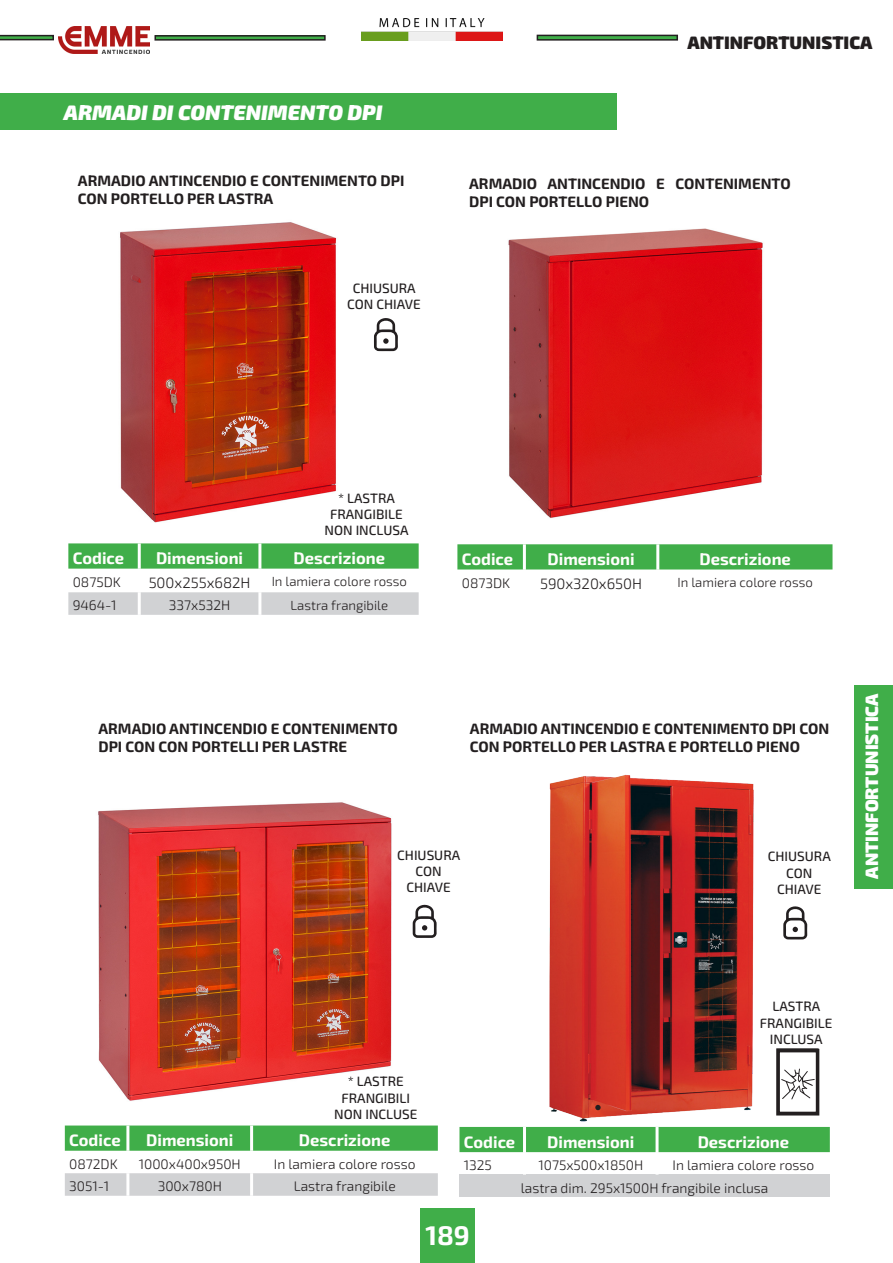
<style>
.page{position:relative;width:893px;height:1263px;background:#fff}
.page>*{position:absolute;margin:0;border:0;box-sizing:border-box;transform-origin:0 0}
.t1{font:700 27px "Exo 2";color:#fff}
.t2{font:italic 900 21px "Exo 2";color:#fff}
.t3{font:900 18px "Exo 2";color:#231f20}
.t4{font:900 18px "Exo 2";color:#fff}
.t5{font:700 16.5px "Exo 2";color:#fffefc}
.TESTI_CAL_12{font:700 15px/18px "Exo 2";color:#231f20}
.CODICI_TABELLE{font:300 15px "Exo 2";color:#231f20}
.t6{font:300 13.8px "Exo 2";color:#231f20}
.t7{font:500 13.5px "Exo 2";color:#231f20}
.t8{font:300 13.2px "Exo 2";color:#231f20}
</style>
<div class="page">
<div style="left:420px;top:1209px;width:55px;height:54px;background:#40ae49"></div>
<div style="left:537px;top:35px;width:141px;height:6px;border:2px solid #231f20"></div>
<div style="left:154px;top:35px;width:172px;height:6px;border:2px solid #231f20"></div>
<svg style="left:0;top:35px;width:54px;height:5px"></svg>
<img style="left:361px;top:19px;width:142px;height:22px">
<img style="left:59px;top:27px;width:91px;height:26px">
<div style="left:854px;top:685px;width:39px;height:203px;background:#40ae49"></div>
<div style="left:0;top:94px;width:617px;height:36px;background:#40ae49"></div>
<img style="left:98px;top:802px;width:294px;height:299px">
<img style="left:120px;top:222px;width:217px;height:301px">
<img style="left:549px;top:774px;width:205px;height:348px">
<svg style="left:65px;top:1125px;width:373px;height:26px;background:#46b04e"></svg>
<svg style="left:65px;top:1173px;width:373px;height:23px;background:#d2d2d4"></svg>
<hr style="left:126px;top:1125px;width:3px;height:26px;background:#fff">
<hr style="left:250px;top:1125px;width:3px;height:26px;background:#fff">
<hr style="left:126px;top:1173px;width:3px;height:23px;background:#fff">
<hr style="left:250px;top:1173px;width:3px;height:23px;background:#fff">
<div style="left:459px;top:1127px;width:371px;height:25px;background:#40ae49"></div>
<div style="left:459px;top:1174px;width:371px;height:23px;background:#d1d2d4"></div>
<hr style="left:523px;top:1127px;width:3px;height:25px;background:#fff">
<hr style="left:656px;top:1127px;width:3px;height:25px;background:#fff">
<div style="left:457px;top:544px;width:375px;height:25px;background:#40ae49"></div>
<hr style="left:523px;top:544px;width:3px;height:25px;background:#fff">
<hr style="left:656px;top:544px;width:3px;height:25px;background:#fff">
<svg style="left:68px;top:543px;width:351px;height:26px;background:#46b04f"></svg>
<div style="left:68px;top:592px;width:351px;height:23px;background:#d1d2d4"></div>
<hr style="left:138px;top:543px;width:3px;height:26px;background:#fff">
<hr style="left:258px;top:543px;width:3px;height:26px;background:#fff">
<hr style="left:138px;top:592px;width:3px;height:23px;background:#fff">
<hr style="left:258px;top:592px;width:3px;height:23px;background:#fff">
<img style="left:508px;top:228px;width:255px;height:290px">
<svg style="left:374px;top:318px;width:24px;height:33px"></svg>
<svg style="left:413px;top:904px;width:24px;height:34px"></svg>
<svg style="left:595px;top:1105px;width:6px;height:5px"></svg>
<svg style="left:776px;top:1048px;width:44px;height:68px"></svg>
<svg style="left:783px;top:906px;width:24px;height:33px"></svg>
<p class="t2" style="left:64px;top:98px;width:320px">ARMADI DI CONTENIMENTO DPI</p>
<p class="TESTI_CAL_12" style="left:78px;top:171px;width:328px">ARMADIO ANTINCENDIO E CONTENIMENTO DPI</p>
<p class="TESTI_CAL_12" style="left:78px;top:189px;width:197px">CON PORTELLO PER LASTRA</p>
<p class="t7" style="left:353px;top:279px;width:65px">CHIUSURA</p>
<p class="t7" style="left:347px;top:295px;width:75px">CON CHIAVE</p>
<p class="t3" style="left:687px;top:30px;width:187px">ANTINFORTUNISTICA</p>
<p class="TESTI_CAL_12" style="left:469px;top:174px;width:323px">ARMADIO ANTINCENDIO E CONTENIMENTO<br>DPI CON PORTELLO PIENO</p>
<p class="t7" style="left:338px;top:489px;width:58px">* LASTRA</p>
<p class="t7" style="left:330px;top:505px;width:74px">FRANGIBILE</p>
<p class="t7" style="left:324px;top:521px;width:86px">NON INCLUSA</p>
<p class="t5" style="left:73px;top:547px;width:53px">Codice</p>
<p class="t5" style="left:156px;top:547px;width:89px">Dimensioni</p>
<p class="t5" style="left:294px;top:547px;width:93px">Descrizione</p>
<p class="t6" style="left:73px;top:572px;width:50px">0875DK</p>
<p class="CODICI_TABELLE" style="left:149px;top:572px;width:103px">500x255x682H</p>
<p class="t8" style="left:272px;top:572px;width:137px">In lamiera colore rosso</p>
<p class="t6" style="left:73px;top:596px;width:45px">9464-1</p>
<p class="t6" style="left:169px;top:596px;width:63px">337x532H</p>
<p class="t8" style="left:291px;top:596px;width:99px">Lastra frangibile</p>
<p class="t5" style="left:462px;top:548px;width:53px">Codice</p>
<p class="t5" style="left:548px;top:548px;width:89px">Dimensioni</p>
<p class="t5" style="left:699px;top:548px;width:93px">Descrizione</p>
<p class="t6" style="left:462px;top:573px;width:50px">0873DK</p>
<p class="CODICI_TABELLE" style="left:540px;top:573px;width:104px">590x320x650H</p>
<p class="t8" style="left:677px;top:573px;width:137px">In lamiera colore rosso</p>
<p class="TESTI_CAL_12" style="left:98px;top:719px;width:301px">ARMADIO ANTINCENDIO E CONTENIMENTO<br>DPI CON CON PORTELLI PER LASTRE</p>
<p class="TESTI_CAL_12" style="left:470px;top:719px;width:361px">ARMADIO ANTINCENDIO E CONTENIMENTO DPI CON<br>CON PORTELLO PER LASTRA E PORTELLO PIENO</p>
<p class="t7" style="left:397px;top:846px;width:65px">CHIUSURA</p>
<p class="t7" style="left:415px;top:862px;width:28px">CON</p>
<p class="t7" style="left:406px;top:878px;width:46px">CHIAVE</p>
<p class="t7" style="left:768px;top:847px;width:65px">CHIUSURA</p>
<p class="t7" style="left:786px;top:863px;width:28px">CON</p>
<p class="t7" style="left:777px;top:880px;width:46px">CHIAVE</p>
<p class="t4" style="left:859px;top:878px;width:187px;rotate:-90deg">ANTINFORTUNISTICA</p>
<p class="t7" style="left:772px;top:997px;width:49px">LASTRA</p>
<p class="t7" style="left:760px;top:1013px;width:74px">FRANGIBILE</p>
<p class="t7" style="left:770px;top:1029px;width:54px">INCLUSA</p>
<p class="t7" style="left:348px;top:1072px;width:58px">* LASTRE</p>
<p class="t7" style="left:341px;top:1088px;width:70px">FRANGIBILI</p>
<p class="t7" style="left:334px;top:1104px;width:85px">NON INCLUSE</p>
<p class="t5" style="left:69px;top:1129px;width:53px">Codice</p>
<p class="t5" style="left:146px;top:1129px;width:89px">Dimensioni</p>
<p class="t5" style="left:299px;top:1129px;width:93px">Descrizione</p>
<p class="t6" style="left:69px;top:1154px;width:50px">0872DK</p>
<p class="t6" style="left:139px;top:1154px;width:103px">1000x400x950H</p>
<p class="t6" style="left:274px;top:1154px;width:143px">In lamiera colore rosso</p>
<p class="t6" style="left:69px;top:1177px;width:41px">3051-1</p>
<p class="t6" style="left:158px;top:1177px;width:66px">300x780H</p>
<p class="t6" style="left:294px;top:1177px;width:104px">Lastra frangibile</p>
<p class="t5" style="left:464px;top:1130px;width:53px">Codice</p>
<p class="t5" style="left:547px;top:1130px;width:89px">Dimensioni</p>
<p class="t5" style="left:698px;top:1130px;width:93px">Descrizione</p>
<p class="t6" style="left:464px;top:1156px;width:30px">1325</p>
<p class="t6" style="left:538px;top:1156px;width:106px">1075x500x1850H</p>
<p class="t6" style="left:673px;top:1156px;width:143px">In lamiera colore rosso</p>
<p class="t6" style="left:521px;top:1178px;width:249px">lastra dim. 295x1500H frangibile inclusa</p>
<h1 class="t1" style="left:425px;top:1216px;width:46px">189</h1>
</div>
